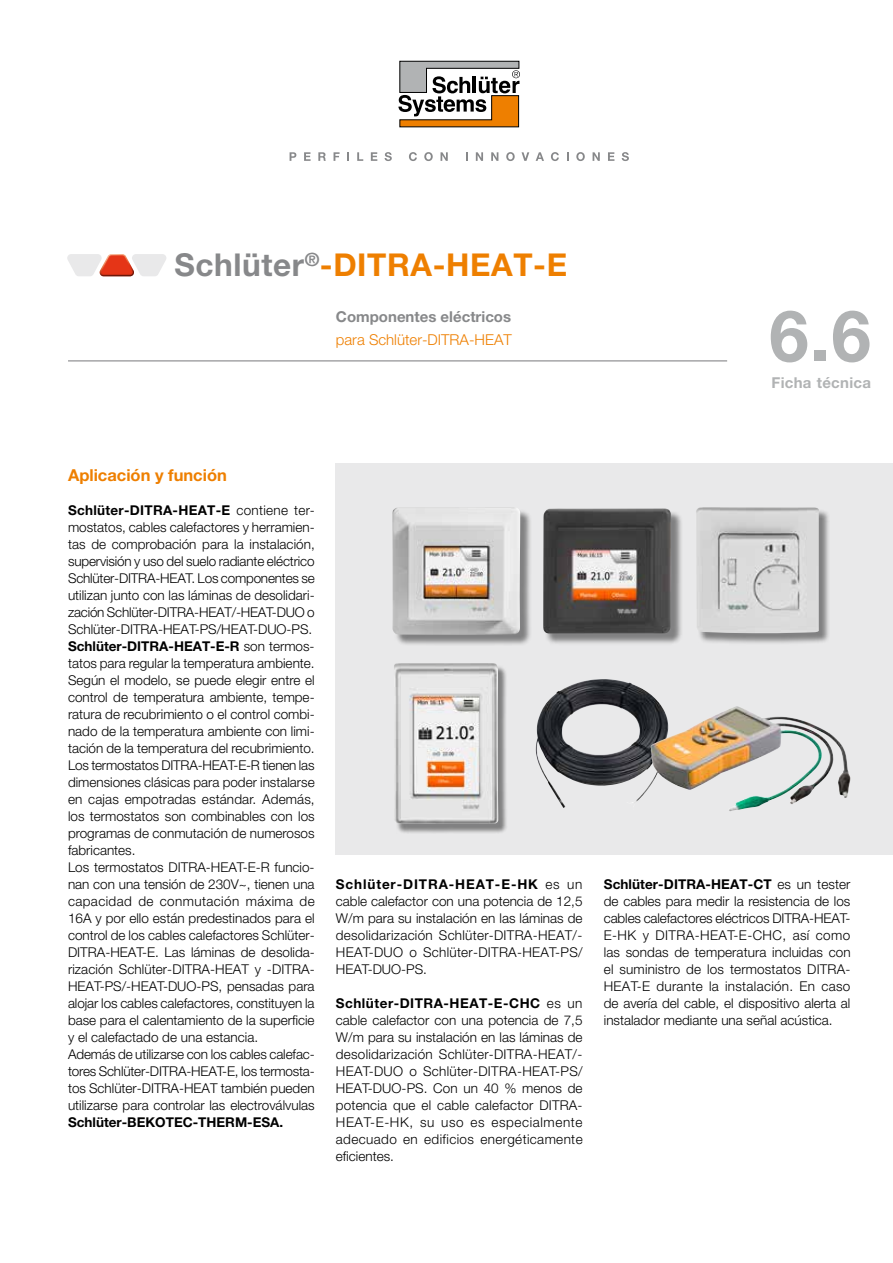
<style>
.page{position:relative;width:893px;height:1263px;background:#fff}
.page>*{position:absolute;margin:0;border:0;box-sizing:border-box;transform-origin:0 0}
.t1{font:700 71.25px "Helvetica Neue LT Pro";color:#b1b3b4}
.t2{font:700 31.5px "Helvetica Neue LT Pro";letter-spacing:.02em;color:#ee7f00}
.t3{font:700 16.5px "Helvetica Neue LT Pro";color:#ee7f00}
.t4{font:300 15px "Helvetica Neue LT Pro";color:#ee7f00}
.t5{font:700 15px "Helvetica Neue LT Pro";color:#87888a}
.t6{font:700 15px "Helvetica Neue LT Pro";letter-spacing:.02em;color:#b1b3b4}
.t7{font:300 13.5px/17px "Helvetica Neue LT Pro";color:#000;text-align:justify}
.t8{font:700 13.5px "Helvetica Neue LT Pro";color:#000}
.s1{color:#87888a}
.s2{font-weight:700}
</style>
<div class="page">
<div style="left:336px;top:463px;width:557px;height:392px;background:#e9e9ea"></div>
<svg style="left:398px;top:61px;width:122px;height:66px"></svg>
<svg style="left:290px;top:152px;width:6px;height:9px"></svg>
<svg style="left:304px;top:152px;width:7px;height:9px"></svg>
<svg style="left:318px;top:152px;width:8px;height:9px"></svg>
<svg style="left:334px;top:152px;width:6px;height:9px"></svg>
<svg style="left:347px;top:152px;width:2px;height:9px"></svg>
<svg style="left:357px;top:152px;width:6px;height:9px"></svg>
<svg style="left:371px;top:152px;width:6px;height:9px"></svg>
<svg style="left:385px;top:152px;width:7px;height:9px"></svg>
<svg style="left:409px;top:152px;width:8px;height:9px"></svg>
<svg style="left:424px;top:152px;width:9px;height:9px"></svg>
<svg style="left:440px;top:152px;width:8px;height:9px"></svg>
<svg style="left:466px;top:152px;width:2px;height:9px"></svg>
<svg style="left:476px;top:152px;width:7px;height:9px"></svg>
<svg style="left:491px;top:152px;width:7px;height:9px"></svg>
<svg style="left:506px;top:152px;width:9px;height:9px"></svg>
<svg style="left:522px;top:152px;width:7px;height:9px"></svg>
<svg style="left:536px;top:152px;width:8px;height:9px"></svg>
<svg style="left:551px;top:152px;width:8px;height:9px"></svg>
<svg style="left:567px;top:152px;width:2px;height:9px"></svg>
<svg style="left:576px;top:152px;width:9px;height:9px"></svg>
<svg style="left:593px;top:152px;width:7px;height:9px"></svg>
<svg style="left:608px;top:152px;width:6px;height:9px"></svg>
<svg style="left:622px;top:152px;width:7px;height:9px"></svg>
<hr style="left:68px;top:360px;width:659px;height:1px;background:#87888a">
<svg style="left:67px;top:254px;width:99px;height:22px"></svg>
<div style="left:396px;top:665px;width:112px;height:168px;background:#000;opacity:.45"></div>
<img style="left:394px;top:663px;width:104px;height:161px">
<img style="left:536px;top:679px;width:126px;height:129px">
<img style="left:651px;top:706px;width:167px;height:100px">
<div style="left:697px;top:509px;width:133px;height:136px;background:#000;opacity:.45"></div>
<img style="left:696px;top:507px;width:123px;height:126px">
<div style="left:545px;top:510px;width:138px;height:135px;background:#000;opacity:.45"></div>
<img style="left:543px;top:508px;width:128px;height:126px">
<div style="left:394px;top:509px;width:138px;height:137px;background:#000;opacity:.45"></div>
<img style="left:392px;top:507px;width:128px;height:128px">
<h2 class="t2" style="left:174px;top:246px;width:394px"><span class="s1">Schlüter</span><sup>®</sup>-DITRA-HEAT-E</h2>
<p class="t5" style="left:336px;top:307px;width:177px">Componentes eléctricos</p>
<p class="t4" style="left:336px;top:330px;width:177px">para Schlüter-DITRA-HEAT</p>
<h1 class="t1" style="left:769px;top:292px;width:103px">6.6</h1>
<p class="t6" style="left:771px;top:373px;width:101px">Ficha técnica</p>
<p class="t3" style="left:68px;top:464px;width:160px">Aplicación y función</p>
<p class="t7" style="left:68px;top:501px;width:248px;text-align:left"><span class="s2">Schlüter-DITRA-HEAT-E</span> contiene ter&shy;mostatos, cables calefactores y herramien&shy;tas de comprobación para la instalación, supervisión y uso del suelo radiante eléctrico Schlüter-DITRA-HEAT. Los componentes se utilizan junto con las láminas de desolidari&shy;zación Schlüter-DITRA-HEAT/-HEAT-DUO o Schlüter-DITRA-HEAT-PS/HEAT-DUO-PS.<br><span class="s2">Schlüter-DITRA-HEAT-E-R</span> son termos&shy;tatos para regular la temperatura ambiente.<br>Según el modelo, se puede elegir entre el control de temperatura ambiente, tempe&shy;ratura de recubrimiento o el control combi&shy;nado de la temperatura ambiente con limi&shy;tación de la temperatura del recubrimiento.<br>Los termostatos DITRA-HEAT-E-R tienen las dimensiones clásicas para poder instalarse en cajas empotradas estándar. Además, los termostatos son combinables con los programas de conmutación de numerosos fabricantes.<br>Los termostatos DITRA-HEAT-E-R funcio&shy;nan con una tensión de 230V~, tienen una capacidad de conmutación máxima de 16A y por ello están predestinados para el control de los cables calefactores Schlüter-DITRA-HEAT-E. Las láminas de desolida&shy;rización Schlüter-DITRA-HEAT y -DITRA-HEAT-PS/-HEAT-DUO-PS, pensadas para alojar los cables calefactores, constituyen la base para el calentamiento de la superficie y el calefactado de una estancia.<br>Además de utilizarse con los cables calefac&shy;tores Schlüter-DITRA-HEAT-E, los termosta&shy;tos Schlüter-DITRA-HEAT también pueden utilizarse para controlar las electroválvulas</p>
<p class="t8" style="left:68px;top:1114px;width:217px">Schlüter-BEKOTEC-THERM-ESA.</p>
<p class="t7" style="left:336px;top:875px;width:248px"><span class="s2">Schlüter-DITRA-HEAT-E-HK</span> es un cable calefactor con una potencia de 12,5<br>W/m para su instalación en las láminas de desolidarización Schlüter-DITRA-HEAT/- HEAT-DUO o Schlüter-DITRA-HEAT-PS/ HEAT-DUO-PS.</p>
<p class="t7" style="left:336px;top:994px;width:248px"><span class="s2">Schlüter-DITRA-HEAT-E-CHC</span> es un cable calefactor con una potencia de 7,5<br>W/m para su instalación en las láminas de desolidarización Schlüter-DITRA-HEAT/- HEAT-DUO o Schlüter-DITRA-HEAT-PS/ HEAT-DUO-PS. Con un 40 % menos de potencia que el cable calefactor DITRA-HEAT-E-HK, su uso es especialmente adecuado en edificios energéticamente eficientes.</p>
<p class="t7" style="left:604px;top:875px;width:248px"><span class="s2">Schlüter-DITRA-HEAT-CT</span> es un tester de cables para medir la resistencia de los cables calefactores eléctricos DITRA-HEAT-E-HK y DITRA-HEAT-E-CHC, así como las sondas de temperatura incluidas con el suministro de los termostatos DITRA-HEAT-E durante la instalación. En caso de avería del cable, el dispositivo alerta al instalador mediante una señal acústica.</p>
</div>
